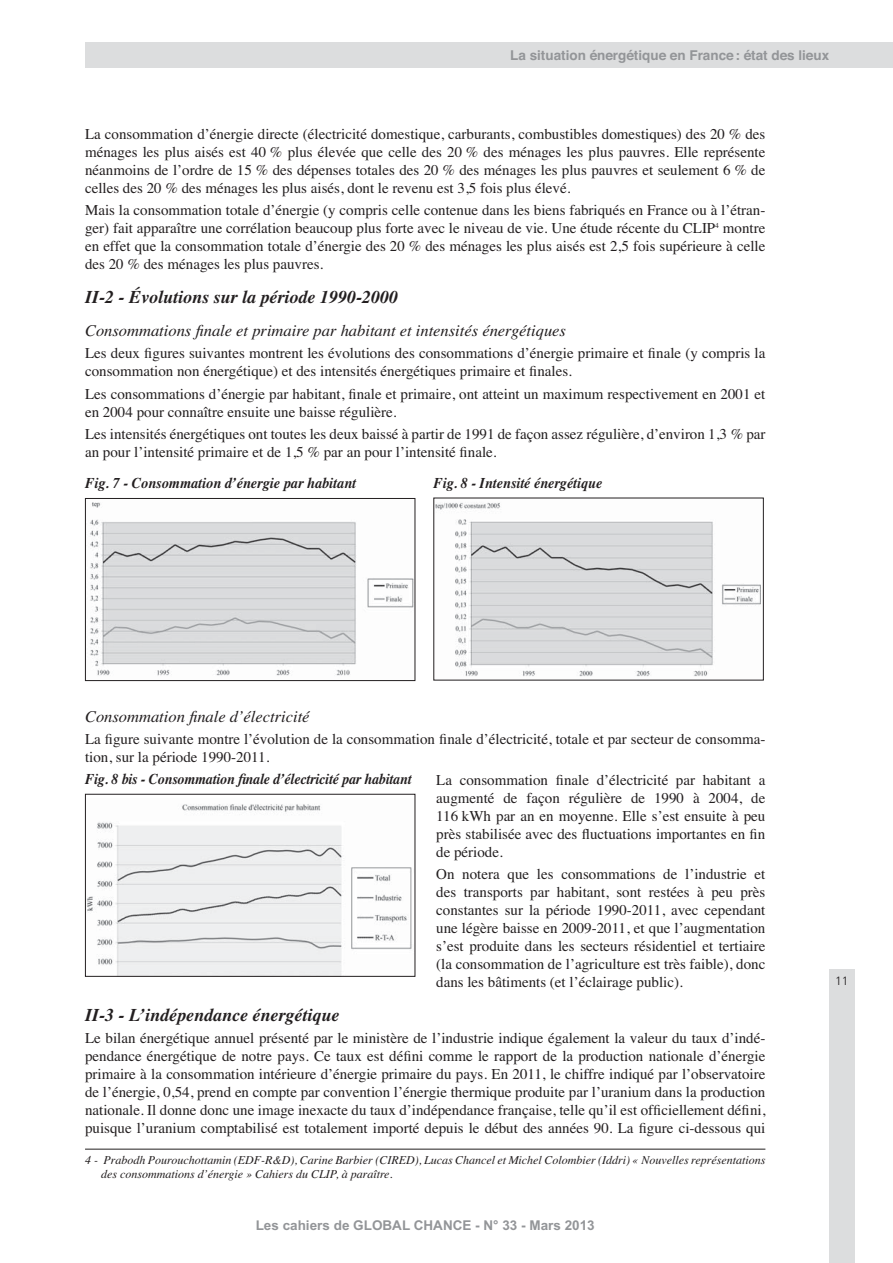
<style>
.page{position:relative;width:893px;height:1263px;background:#fff}
.page>*{position:absolute;margin:0;border:0;box-sizing:border-box;transform-origin:0 0}
.t1{font:italic 700 18px "Times";color:#231f20}
.t2{font:italic 16.5px "Times";color:#231f20}
.t3{font:15px/18px "Times";color:#231f20;text-align:justify}
.t4{font:italic 700 15px "Times";color:#231f20;scale:.93 1}
.t5{font:italic 700 15px "Times";color:#231f20;scale:.95 1}
.t6{font:italic 700 15px "Times";color:#231f20;scale:.94 1}
.t7{font:700 13.5px "Helvetica";color:#939598}
.t8{font:700 13.5px "Arial";color:#939598}
.t9{font:italic 12px/14.4px "Times";color:#231f20}
.t10{font:300 12px "Frutiger";color:#231f20}
</style>
<div class="page">
<div style="left:829px;top:969px;width:26px;height:294px;background:#dcddde"></div>
<div style="left:85px;top:43px;width:808px;height:25px;background:#dcddde"></div>
<img style="left:435px;top:502px;width:325px;height:175px">
<img style="left:90px;top:502px;width:323px;height:174px">
<div style="left:85px;top:498px;width:330px;height:183px;border:1px solid #231f20"></div>
<img style="left:87px;top:804px;width:325px;height:171px">
<div style="left:85px;top:794px;width:330px;height:183px;border:1px solid #231f20"></div>
<hr style="left:85px;top:1149px;width:680px;height:1px;background:#231f20">
<p class="t7" style="left:510px;top:51px;width:321px">La situation énergétique en France : état des lieux</p>
<p class="t3" style="left:85px;top:126px;width:682px">La consommation d’énergie directe (électricité domestique, carburants, combustibles domestiques) des 20 % des ménages les plus aisés est 40 % plus élevée que celle des 20 % des ménages les plus pauvres. Elle représente néanmoins de l’ordre de 15 % des dépenses totales des 20 % des ménages les plus pauvres et seulement 6 % de celles des 20 % des ménages les plus aisés, dont le revenu est 3,5 fois plus élevé.</p>
<p class="t3" style="left:85px;top:202px;width:682px">Mais la consommation totale d’énergie (y compris celle contenue dans les biens fabriqués en France ou à l’étran&shy;ger) fait apparaître une corrélation beaucoup plus forte avec le niveau de vie. Une étude récente du CLIP<sup>4</sup> montre en effet que la consommation totale d’énergie des 20 % des ménages les plus aisés est 2,5 fois supérieure à celle des 20 % des ménages les plus pauvres.</p>
<p class="t1" style="left:85px;top:291px;width:315px">II-2 - Évolutions sur la période 1990-2000</p>
<p class="t2" style="left:85px;top:324px;width:482px">Consommations finale et primaire par habitant et intensités énergétiques</p>
<p class="t3" style="left:85px;top:346px;width:682px">Les deux figures suivantes montrent les évolutions des consommations d’énergie primaire et finale (y compris la consommation non énergétique) et des intensités énergétiques primaire et finales.</p>
<p class="t3" style="left:85px;top:386px;width:682px">Les consommations d’énergie par habitant, finale et primaire, ont atteint un maximum respectivement en 2001 et en 2004 pour connaître ensuite une baisse régulière.</p>
<p class="t3" style="left:85px;top:426px;width:682px">Les intensités énergétiques ont toutes les deux baissé à partir de 1991 de façon assez régulière, d’environ 1,3 % par an pour l’intensité primaire et de 1,5 % par an pour l’intensité finale.</p>
<p class="t5" style="left:85px;top:478px;width:287px">Fig. 7 - Consommation d’énergie par habitant</p>
<p class="t6" style="left:433px;top:478px;width:181px">Fig. 8 - Intensité énergétique</p>
<p class="t2" style="left:85px;top:710px;width:226px">Consommation finale d’électricité</p>
<p class="t3" style="left:85px;top:732px;width:682px">La figure suivante montre l’évolution de la consommation finale d’électricité, totale et par secteur de consomma&shy;tion, sur la période 1990-2011.</p>
<p class="t4" style="left:85px;top:774px;width:353px">Fig. 8 bis - Consommation finale d’électricité par habitant</p>
<p class="t3" style="left:436px;top:772px;width:331px">La consommation finale d’électricité par habitant a augmenté de façon régulière de 1990 à 2004, de 116 kWh par an en moyenne. Elle s’est ensuite à peu près stabilisée avec des fluctuations importantes en fin de période.</p>
<p class="t3" style="left:436px;top:866px;width:331px">On notera que les consommations de l’industrie et des transports par habitant, sont restées à peu près constantes sur la période 1990-2011, avec cependant une légère baisse en 2009-2011, et que l’augmentation s’est produite dans les secteurs résidentiel et tertiaire (la consommation de l’agriculture est très faible), donc dans les bâtiments (et l’éclairage public).</p>
<p class="t1" style="left:85px;top:1008px;width:256px">II-3 - L’indépendance énergétique</p>
<p class="t3" style="left:85px;top:1031px;width:682px">Le bilan énergétique annuel présenté par le ministère de l’industrie indique également la valeur du taux d’indé&shy;pendance énergétique de notre pays. Ce taux est défini comme le rapport de la production nationale d’énergie primaire à la consommation intérieure d’énergie primaire du pays. En 2011, le chiffre indiqué par l’observatoire de l’énergie, 0,54, prend en compte par convention l’énergie thermique produite par l’uranium dans la production nationale. Il donne donc une image inexacte du taux d’indépendance française, telle qu’il est officiellement défini, puisque l’uranium comptabilisé est totalement importé depuis le début des années 90. La figure ci-dessous qui</p>
<p class="t9" style="left:101px;top:1153px;width:666px;text-indent:-16px">4 - Prabodh Pourouchottamin (EDF-R&amp;D), Carine Barbier (CIRED), Lucas Chancel et Michel Colombier (Iddri) « Nouvelles représentations des consommations d’énergie » Cahiers du CLIP, à paraître.</p>
<p class="t8" style="left:256px;top:1218px;width:341px">Les cahiers de GLOBAL CHANCE - N° 33 - Mars 2013</p>
<p class="t10" style="left:835px;top:976px;width:15px">11</p>
</div>
